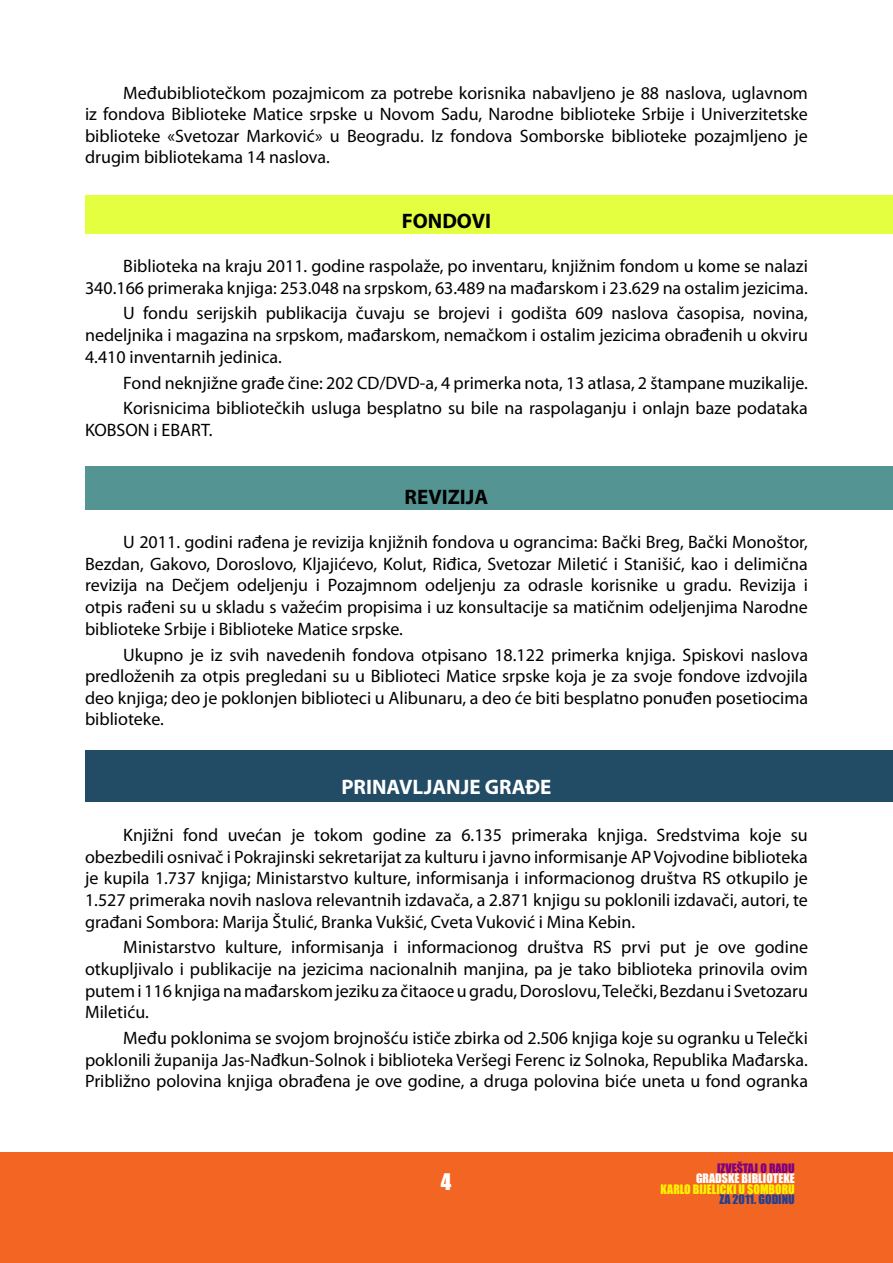
<style>
.page{position:relative;width:893px;height:1263px;background:#fff}
.page>*{position:absolute;margin:0;border:0;box-sizing:border-box;transform-origin:0 0}
.t1{font:700 21px "Myriad Pro";color:#fff}
.t2{font:700 21px "Myriad Pro";color:#000}
.t3{font:21px "Impact";color:#fff}
.t4{font:18px/21.6px "Myriad Pro";color:#000;text-align:justify}
.t5{font:12px "Impact";color:#fff200}
.t6{font:12px "Impact";color:#fff}
.t7{font:12px "Impact";color:#800080}
.t8{font:12px "Impact";color:#25408f}
</style>
<div class="page">
<div style="left:85px;top:750px;width:808px;height:52px;background:#224b66"></div>
<div style="left:85px;top:466px;width:808px;height:44px;background:#549493"></div>
<div style="left:85px;top:195px;width:808px;height:39px;background:#e3ff40"></div>
<div style="left:0;top:1153px;width:893px;height:110px;background:#f26522"></div>
<p class="t4" style="left:85px;top:81px;width:724px;text-indent:38px">Međubibliotečkom pozajmicom za potrebe korisnika nabavljeno je 88 naslova, uglavnom iz fondova Biblioteke Matice srpske u Novom Sadu, Narodne biblioteke Srbije i Univerzitetske biblioteke «Svetozar Marković» u Beogradu. Iz fondova Somborske biblioteke pozajmljeno je drugim bibliotekama 14 naslova.</p>
<p class="t2" style="left:402px;top:207px;width:91px">FONDOVI</p>
<p class="t4" style="left:85px;top:255px;width:724px;text-align:right">Biblioteka na kraju 2011. godine raspolaže, po inventaru, knjižnim fondom u kome se nalazi<br>340.166 primeraka knjiga: 253.048 na srpskom, 63.489 na mađarskom i 23.629 na ostalim jezicima.</p>
<p class="t4" style="left:85px;top:302px;width:724px;text-indent:38px">U fondu serijskih publikacija čuvaju se brojevi i godišta 609 naslova časopisa, novina, nedeljnika i magazina na srpskom, mađarskom, nemačkom i ostalim jezicima obrađenih u okviru 4.410 inventarnih jedinica.</p>
<p class="t4" style="left:123px;top:369px;width:686px;line-height:25.8px">Fond neknjižne građe čine: 202 CD/DVD-a, 4 primerka nota, 13 atlasa, 2 štampane muzikalije.<br>Korisnicima bibliotečkih usluga besplatno su bile na raspolaganju i onlajn baze podataka</p>
<p class="t4" style="left:85px;top:419px;width:129px">KOBSON i EBART.</p>
<p class="t2" style="left:405px;top:484px;width:85px">REVIZIJA</p>
<p class="t4" style="left:85px;top:531px;width:724px;text-indent:38px">U 2011. godini rađena je revizija knjižnih fondova u ograncima: Bački Breg, Bački Monoštor, Bezdan, Gakovo, Doroslovo, Kljajićevo, Kolut, Riđica, Svetozar Miletić i Stanišić, kao i delimična revizija na Dečjem odeljenju i Pozajmnom odeljenju za odrasle korisnike u gradu. Revizija i otpis rađeni su u skladu s važećim propisima i uz konsultacije sa matičnim odeljenjima Narodne biblioteke Srbije i Biblioteke Matice srpske.</p>
<p class="t4" style="left:85px;top:643px;width:724px;text-indent:38px">Ukupno je iz svih navedenih fondova otpisano 18.122 primerka knjiga. Spiskovi naslova predloženih za otpis pregledani su u Biblioteci Matice srpske koja je za svoje fondove izdvojila deo knjiga; deo je poklonjen biblioteci u Alibunaru, a deo će biti besplatno ponuđen posetiocima biblioteke.</p>
<p class="t1" style="left:341px;top:773px;width:212px">PRINAVLJANJE GRAĐE</p>
<p class="t4" style="left:85px;top:824px;width:724px;text-indent:38px">Knjižni fond uvećan je tokom godine za 6.135 primeraka knjiga. Sredstvima koje su obezbedili osnivač i Pokrajinski sekretarijat za kulturu i javno informisanje AP Vojvodine biblioteka je kupila 1.737 knjiga; Ministarstvo kulture, informisanja i informacionog društva RS otkupilo je 1.527 primeraka novih naslova relevantnih izdavača, a 2.871 knjigu su poklonili izdavači, autori, te građani Sombora: Marija Štulić, Branka Vukšić, Cveta Vuković i Mina Kebin.</p>
<p class="t4" style="left:85px;top:936px;width:724px;text-indent:38px">Ministarstvo kulture, informisanja i informacionog društva RS prvi put je ove godine otkupljivalo i publikacije na jezicima nacionalnih manjina, pa je tako biblioteka prinovila ovim putem i 116 knjiga na mađarskom jeziku za čitaoce u gradu, Doroslovu, Telečki, Bezdanu i Svetozaru Miletiću.</p>
<p class="t4" style="left:85px;top:1027px;width:724px;text-indent:38px">Među poklonima se svojom brojnošću ističe zbirka od 2.506 knjiga koje su ogranku u Telečki poklonili županija Jas-Nađkun-Solnok i biblioteka Veršegi Ferenc iz Solnoka, Republika Mađarska.<br>Približno polovina knjiga obrađena je ove godine, a druga polovina biće uneta u fond ogranka</p>
<p class="t3" style="left:441px;top:1165px;width:12px">4</p>
<p class="t7" style="left:717px;top:1158px;width:79px">IZVEŠTAJ O RADU</p>
<p class="t6" style="left:696px;top:1169px;width:100px">GRADSKE BIBLIOTEKE</p>
<p class="t5" style="left:660px;top:1179px;width:136px">KARLO BIJELICKI U SOMBORU</p>
<p class="t8" style="left:719px;top:1190px;width:77px">ZA 2011. GODINU</p>
</div>
